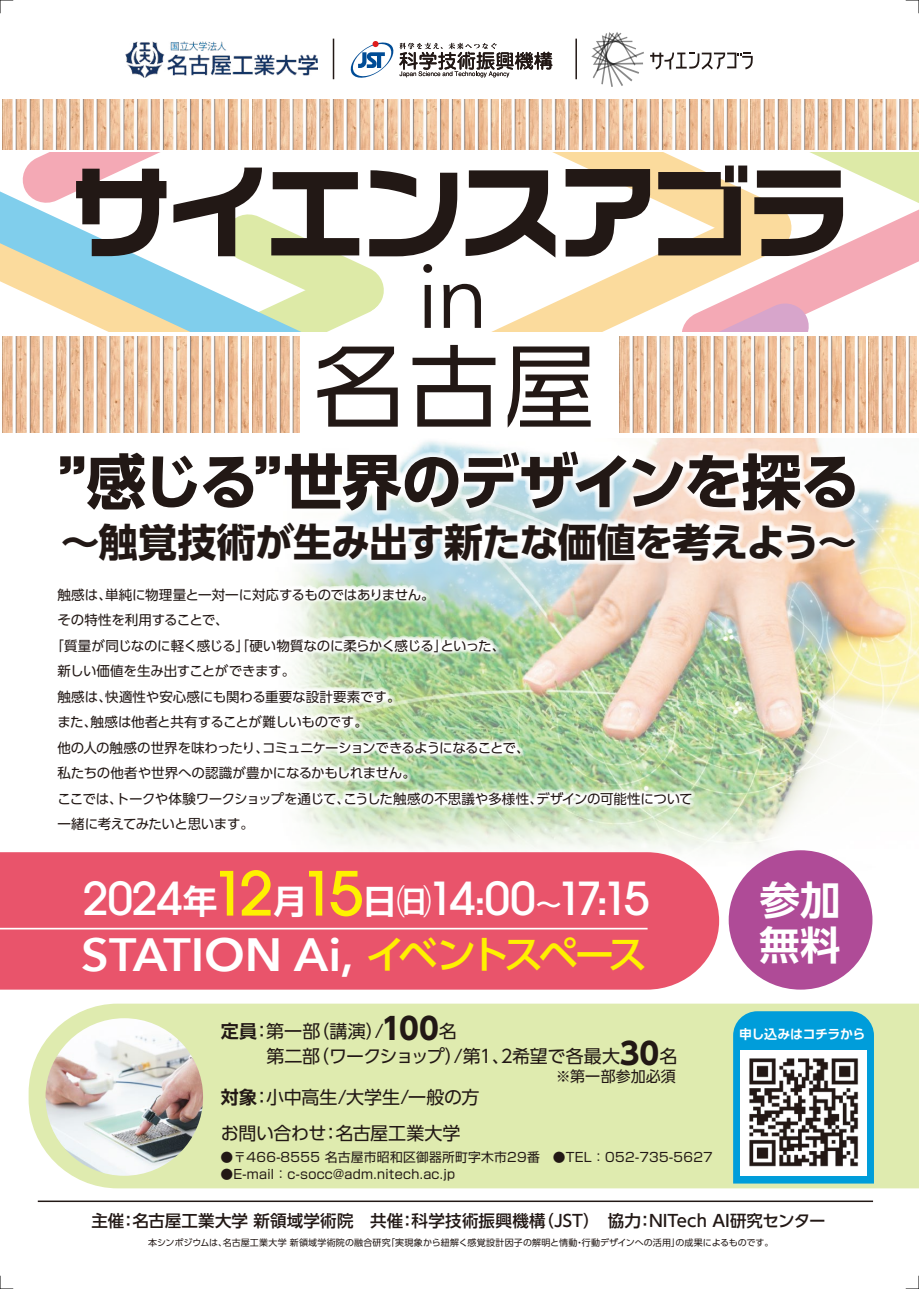
<style>
.page{position:relative;width:919px;height:1289px;background:#fff}
.page>*{position:absolute;margin:0;border:0;box-sizing:border-box;transform-origin:0 0}
.t1{font:103.35px "VD Logo G Extra";letter-spacing:-.055em;color:#221815}
.t2{font:95.1px "VD Logo G Medium";color:#221815}
.t3{font:91.65px "Avenir Next";color:#221815}
.t4{font:700 60px "UD Shin Go Pr 6 N";letter-spacing:-.045em;color:#221815}
.t5{font:600 46.5px "Avenir Next";letter-spacing:-.005em;color:#fff}
.t6{font:500 45.15px "ITC Avant Garde Pro";letter-spacing:-.035em;color:#fff}
.t7{font:700 39.45px/45.3px "UD Shin Go Pr 6 N De";color:#fff}
.t8{font:700 39px "UD Shin Go Pr 6 N";letter-spacing:-.025em;color:#221815}
.t9{font:18px "UD Shin Go Pr 6 N";letter-spacing:-.02em;color:#221815}
.t10{font:500 16.5px "UD Shin Go Pr 6 N";letter-spacing:.005em;color:#221815}
.t11{font:15px "UD Shin Go Pr 6 N";color:#221815}
.t12{font:13.5px "UD Shin Go Pr 6 N";letter-spacing:-.025em;color:#221815}
.t13{font:13.5px "UD Shin Go Pr 6 N";letter-spacing:-.06em;color:#221815}
.t14{font:13.5px "UD Shin Go Pr 6 N";letter-spacing:-.005em;color:#221815}
.t15{font:700 12.9px "UD Shin Go Pr 6 N De";letter-spacing:-.035em;color:#fff}
.t16{font:12.75px "Shin Go";letter-spacing:.02em;color:#221815}
.t17{font:9px "UD Shin Go Pr 6 N";letter-spacing:.015em;color:#221815}
.s1{font-family:"Ro G San Srf Std";font-weight:700}
.s2{font-family:"Shin Go Pr 6 N De";font-weight:700;font-size:33.6px}
.s3{font-size:60.45px;color:#fff100}
.s4{font-weight:700;font-size:30.15px}
.s5{font-family:"Shin Go Pr 6 N De";font-weight:700;font-size:25.05px}
.s6{font-family:"UD Shin Go Pr 6 N";font-weight:500;font-size:38.4px;color:#fff100}
.s7{font-family:"UD Shin Go Pr 6 N De";font-weight:700}
.s8{font-weight:700;font-size:30px}
</style>
<div class="page">
<svg style="left:491px;top:279px;width:113px;height:53px"></svg>
<svg style="left:552px;top:152px;width:52px;height:24px"></svg>
<svg style="left:343px;top:256px;width:41px;height:69px"></svg>
<svg style="left:604px;top:152px;width:314px;height:180px"></svg>
<svg style="left:0;top:152px;width:343px;height:180px"></svg>
<img style="left:3px;top:336px;width:246px;height:96px">
<img style="left:252px;top:336px;width:48px;height:96px">
<img style="left:619px;top:336px;width:246px;height:96px">
<img style="left:868px;top:336px;width:48px;height:96px">
<img style="left:3px;top:99px;width:246px;height:51px">
<img style="left:252px;top:99px;width:246px;height:51px">
<img style="left:501px;top:99px;width:246px;height:51px">
<img style="left:750px;top:99px;width:168px;height:51px">
<img style="left:296px;top:438px;width:622px;height:493px">
<div style="left:0;top:852px;width:719px;height:137px;background:#e9546b"></div>
<div style="left:29px;top:1003px;width:889px;height:185px;background:#dfebaf"></div>
<img style="left:45px;top:1018px;width:158px;height:157px;border-radius:79px">
<div style="left:728px;top:850px;width:144px;height:139px;background:#af4b97;border-radius:50%"></div>
<img style="left:293px;top:584px;width:403px;height:254px">
<div style="left:238px;top:822px;width:11px;height:11px;border:8px solid #fff;border-radius:50%"></div>
<div style="left:238px;top:822px;width:10px;height:11px;border:8px solid #fff;border-radius:50%"></div>
<svg style="left:296px;top:446px;width:569px;height:131px"></svg>
<hr style="left:38px;top:1200px;width:835px;height:1px;background:#221815">
<hr style="left:0;top:927px;width:647px;height:2px;background:#fff">
<svg style="left:733px;top:1011px;width:140px;height:172px;background:#0ca1d8"></svg>
<img style="left:740px;top:1050px;width:126px;height:125px">
<img style="left:126px;top:41px;width:191px;height:36px">
<hr style="left:333px;top:39px;width:1px;height:40px;background:#221815">
<hr style="left:575px;top:39px;width:2px;height:40px;background:#221815">
<svg style="left:591px;top:32px;width:53px;height:55px"></svg>
<svg style="left:650px;top:53px;width:102px;height:17px"></svg>
<svg style="left:350px;top:41px;width:202px;height:37px"></svg>
<svg style="left:0;top:1275px;width:13px;height:14px"></svg>
<svg style="left:0;top:0;width:13px;height:13px"></svg>
<svg style="left:905px;top:0;width:14px;height:13px"></svg>
<svg style="left:905px;top:1275px;width:14px;height:14px"></svg>
<h1 class="t1" style="left:70px;top:160px;width:782px">サイエンス<span class="s1">ア</span>ゴラ</h1>
<h3 class="t3" style="left:416px;top:218px;width:74px">in</h3>
<h2 class="t2" style="left:311px;top:339px;width:287px">名古屋</h2>
<h3 class="t4" style="left:57px;top:433px;width:804px">”感じる”世界のデザインを探る</h3>
<h3 class="t8" style="left:61px;top:510px;width:797px">～触覚技術が生み出す新たな価値を考えよう～</h3>
<p class="t12" style="left:57px;top:583px;width:379px">触感は、単純に物理量と一対一に対応するものではありません。</p>
<p class="t12" style="left:57px;top:609px;width:173px">その特性を利用することで、</p>
<p class="t12" style="left:51px;top:634px;width:456px">「質量が同じなのに軽く感じる」「硬い物質なのに柔らかく感じる」といった、</p>
<p class="t12" style="left:57px;top:660px;width:239px">新しい価値を生み出すことができます。</p>
<p class="t14" style="left:57px;top:685px;width:344px">触感は、快適性や安心感にも関わる重要な設計要素です。</p>
<p class="t12" style="left:57px;top:711px;width:312px">また、触感は他者と共有することが難しいものです。</p>
<p class="t13" style="left:57px;top:736px;width:473px">他の人の触感の世界を味わったり、コミュニケーションできるようになることで、</p>
<p class="t12" style="left:57px;top:762px;width:360px">私たちの他者や世界への認識が豊かになるかもしれません。</p>
<p class="t12" style="left:57px;top:787px;width:636px">ここでは、トークや体験ワークショップを通じて、こうした触感の不思議や多様性、デザインの可能性について</p>
<p class="t12" style="left:57px;top:813px;width:198px">一緒に考えてみたいと思います。</p>
<h3 class="t6" style="left:83px;top:870px;width:568px">2024<span class="s2">年</span><span class="s3">12</span><span class="s2">月</span><span class="s3">15</span><span class="s2">日㈰</span>14<span class="s4">:</span>00<span class="s5">～</span>17<span class="s4">:</span>15</h3>
<h3 class="t5" style="left:81px;top:914px;width:567px">STATION Ai, <span class="s6">イベントスペース</span></h3>
<h3 class="t9" style="left:221px;top:1016px;width:238px"><span class="s7">定員</span>：第一部（講演）/<span class="s8">100</span>名</h3>
<h3 class="t9" style="left:266px;top:1042px;width:412px">第二部（ワークショップ）/第1、2希望で各最大<span class="s8">30</span>名</h3>
<h3 class="t9" style="left:221px;top:1082px;width:260px"><span class="s7">対象</span>：小中高生/大学生/一般の方</h3>
<p class="t11" style="left:556px;top:1064px;width:122px">※第一部参加必須</p>
<h3 class="t9" style="left:221px;top:1118px;width:259px">お問い合わせ：名古屋工業大学　</h3>
<p class="t16" style="left:220px;top:1148px;width:494px">●〒466-8555 名古屋市昭和区御器所町字木市29番 ●TEL：052-735-5627</p>
<p class="t16" style="left:220px;top:1165px;width:236px">●E-mail：c-socc@adm.nitech.ac.jp</p>
<h3 class="t7" style="left:759px;top:876px;width:83px">参加無料</h3>
<p class="t15" style="left:739px;top:1024px;width:128px">申し込みはコチラから</p>
<p class="t10" style="left:92px;top:1206px;width:735px">主催：名古屋工業大学 新領域学術院　共催：科学技術振興機構（JST）　協力：NITech AI研究センター</p>
<p class="t17" style="left:148px;top:1235px;width:627px">本シンポジウムは、名古屋工業大学 新領域学術院の融合研究「実現象から紐解く感覚設計因子の解明と情動・行動デザインへの活用」の成果によるものです。</p>
</div>
